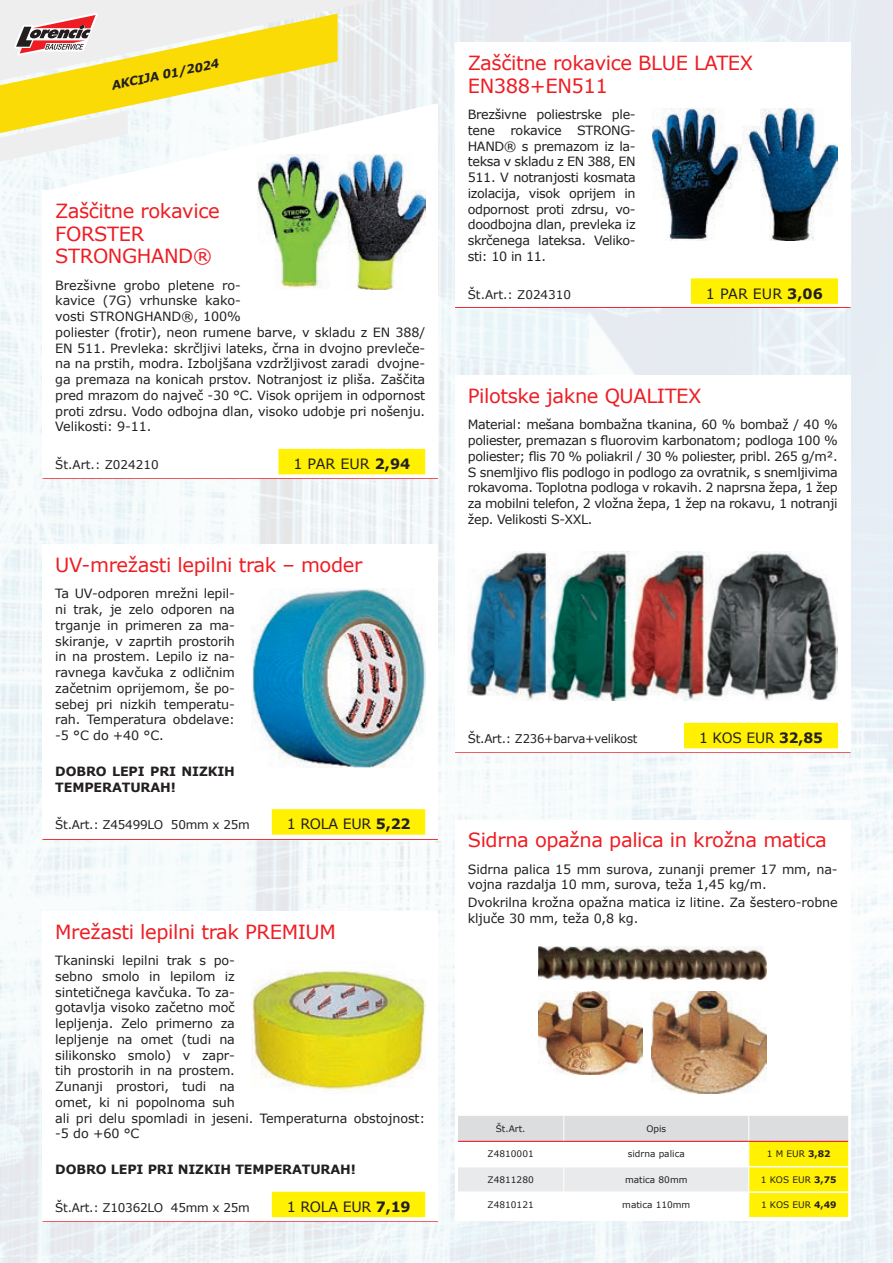
<style>
.page{position:relative;width:893px;height:1263px;background:#fff}
.page>*{position:absolute;margin:0;border:0;box-sizing:border-box;transform-origin:0 0}
.naslov_artikla2{font:19.5px/22.5px "Verdana";letter-spacing:-.02em;color:#ee1d23}
.šifra_artikla2{font:14.25px "Verdana";letter-spacing:-.02em;color:#231f20}
.opis_artikla2{font:12.75px/15.8px "Verdana";letter-spacing:-.01em;color:#231f20}
.opis_artikla2-2{font:700 12.75px/15.8px "Verdana";letter-spacing:-.01em;color:#231f20}
.šifra_artikla2-2{font:12px "Verdana";letter-spacing:-.02em;color:#231f20}
.šifra_artikla2-3{font:12px "Verdana";color:#231f20}
.t1{font:italic 700 12px "Verdana";color:#231f20}
.tablica_body_lijevo{font:9px "Verdana";color:#231f20}
.tablica_cijena{font:9px "Verdana";color:#231f20}
.tablica-glava{font:9px "Verdana";color:#231f20}
.s1{font-weight:700}
</style>
<div class="page">
<img style="left:0;top:0;width:893px;height:1263px">
<div style="left:455px;top:43px;width:395px;height:264px;background:#fff"></div>
<div style="left:691px;top:278px;width:147px;height:26px;background:#fff101"></div>
<div style="left:455px;top:375px;width:395px;height:376px;background:#fff"></div>
<div style="left:684px;top:723px;width:154px;height:25px;background:#fff101"></div>
<div style="left:43px;top:191px;width:395px;height:287px;background:#fff"></div>
<div style="left:278px;top:449px;width:147px;height:25px;background:#fff101"></div>
<div style="left:43px;top:544px;width:395px;height:295px;background:#fff"></div>
<div style="left:272px;top:809px;width:153px;height:26px;background:#fff101"></div>
<div style="left:43px;top:911px;width:395px;height:309px;background:#fff"></div>
<div style="left:272px;top:1192px;width:153px;height:25px;background:#fff101"></div>
<svg style="left:0;top:0;width:438px;height:192px"></svg>
<div style="left:455px;top:820px;width:395px;height:400px;background:#fff"></div>
<img style="left:258px;top:154px;width:167px;height:136px">
<img style="left:252px;top:588px;width:173px;height:179px">
<img style="left:252px;top:970px;width:173px;height:120px">
<img style="left:653px;top:109px;width:185px;height:131px">
<img style="left:468px;top:552px;width:370px;height:148px">
<img style="left:652px;top:992px;width:114px;height:102px">
<img style="left:539px;top:992px;width:104px;height:82px">
<img style="left:539px;top:946px;width:227px;height:33px">
<svg style="left:457px;top:1116px;width:392px;height:101px"></svg>
<p class="t1" style="left:109px;top:78px;width:111px;rotate:-12deg">AKCIJA 01/2024</p>
<p class="naslov_artikla2" style="left:468px;top:52px;width:287px">Zaščitne rokavice BLUE LATEX<br>EN388+EN511</p>
<p class="opis_artikla2" style="left:468px;top:106px;width:169px;text-align:justify">Brezšivne poliestrske ple&shy;tene rokavice STRONG-HAND® s premazom iz la&shy;teksa v skladu z EN 388, EN 511. V notranjosti kosmata izolacija, visok oprijem in odpornost proti zdrsu, vo&shy;doodbojna dlan, prevleka iz skrčenega lateksa. Veliko&shy;sti: 10 in 11.</p>
<p class="šifra_artikla2-3" style="left:468px;top:286px;width:105px">Št.Art.: Z024310</p>
<p class="šifra_artikla2" style="left:706px;top:284px;width:118px">1 PAR EUR <span class="s1">3,06</span></p>
<p class="naslov_artikla2" style="left:55px;top:200px;width:166px">Zaščitne rokavice<br>FORSTER<br>STRONGHAND®</p>
<p class="opis_artikla2" style="left:55px;top:277px;width:371px">Brezšivne grobo pletene ro-<br>kavice (7G) vrhunske kako-<br>vosti STRONGHAND®, 100%<br>poliester (frotir), neon rumene barve, v skladu z EN 388/ EN 511. Prevleka: skrčljivi lateks, črna in dvojno prevleče&shy;na na prstih, modra. Izboljšana vzdržljivost zaradi dvojne&shy;ga premaza na konicah prstov. Notranjost iz pliša. Zaščita pred mrazom do največ -30 °C. Visok oprijem in odpornost proti zdrsu. Vodo odbojna dlan, visoko udobje pri nošenju.<br>Velikosti: 9-11.</p>
<p class="šifra_artikla2-3" style="left:55px;top:456px;width:105px">Št.Art.: Z024210</p>
<p class="šifra_artikla2" style="left:293px;top:454px;width:118px">1 PAR EUR <span class="s1">2,94</span></p>
<p class="naslov_artikla2" style="left:468px;top:384px;width:235px">Pilotske jakne QUALITEX</p>
<p class="opis_artikla2" style="left:468px;top:417px;width:371px;text-align:justify">Material: mešana bombažna tkanina, 60 % bombaž / 40 % poliester, premazan s fluorovim karbonatom; podloga 100 % poliester; flis 70 % poliakril / 30 % poliester, pribl. 265 g/m².<br>S snemljivo flis podlogo in podlogo za ovratnik, s snemljivima rokavoma. Toplotna podloga v rokavih. 2 naprsna žepa, 1 žep za mobilni telefon, 2 vložna žepa, 1 žep na rokavu, 1 notranji žep. Velikosti S-XXL.</p>
<p class="naslov_artikla2" style="left:55px;top:553px;width:309px">UV-mrežasti lepilni trak – moder</p>
<p class="opis_artikla2" style="left:55px;top:586px;width:181px;text-align:justify">Ta UV-odporen mrežni lepil&shy;ni trak, je zelo odporen na trganje in primeren za ma&shy;skiranje, v zaprtih prostorih in na prostem. Lepilo iz na&shy;ravnega kavčuka z odličnim začetnim oprijemom, še po&shy;sebej pri nizkih temperatu&shy;rah. Temperatura obdelave: -5 °C do +40 °C.</p>
<p class="opis_artikla2-2" style="left:55px;top:763px;width:181px">DOBRO LEPI PRI NIZKIH<br>TEMPERATURAH!</p>
<p class="šifra_artikla2-2" style="left:55px;top:817px;width:196px">Št.Art.: Z45499LO 50mm x 25m</p>
<p class="šifra_artikla2" style="left:287px;top:814px;width:125px">1 ROLA EUR <span class="s1">5,22</span></p>
<p class="naslov_artikla2" style="left:55px;top:920px;width:282px">Mrežasti lepilni trak PREMIUM</p>
<p class="opis_artikla2" style="left:55px;top:952px;width:371px">Tkaninski lepilni trak s po-<br>sebno smolo in lepilom iz<br>sintetičnega kavčuka. To za-<br>gotavlja visoko začetno moč<br>lepljenja. Zelo primerno za<br>lepljenje na omet (tudi na<br>silikonsko smolo) v zapr-<br>tih prostorih in na prostem.<br>Zunanji prostori, tudi na<br>omet, ki ni popolnoma suh<br>ali pri delu spomladi in jeseni. Temperaturna obstojnost: -5 do +60 °C</p>
<p class="opis_artikla2-2" style="left:55px;top:1161px;width:302px">DOBRO LEPI PRI NIZKIH TEMPERATURAH!</p>
<p class="šifra_artikla2-2" style="left:55px;top:1199px;width:196px">Št.Art.: Z10362LO 45mm x 25m</p>
<p class="šifra_artikla2" style="left:287px;top:1197px;width:125px">1 ROLA EUR <span class="s1">7,19</span></p>
<p class="šifra_artikla2-2" style="left:468px;top:730px;width:171px">Št.Art.: Z236+barva+velikost</p>
<p class="šifra_artikla2" style="left:699px;top:728px;width:125px">1 KOS EUR <span class="s1">32,85</span></p>
<p class="naslov_artikla2" style="left:468px;top:829px;width:361px">Sidrna opažna palica in krožna matica</p>
<p class="opis_artikla2" style="left:468px;top:861px;width:371px">Sidrna palica 15 mm surova, zunanji premer 17 mm, na&shy;vojna razdalja 10 mm, surova, teža 1,45 kg/m.</p>
<p class="opis_artikla2" style="left:468px;top:895px;width:371px">Dvokrilna krožna opažna matica iz litine. Za šestero-robne ključe 30 mm, teža 0,8 kg.</p>
<p class="tablica-glava" style="left:496px;top:1122px;width:31px">Št.Art.</p>
<p class="tablica-glava" style="left:646px;top:1122px;width:21px">Opis</p>
<p class="tablica_body_lijevo" style="left:488px;top:1148px;width:48px">Z4810001</p>
<p class="tablica_body_lijevo" style="left:628px;top:1148px;width:58px">sidrna palica</p>
<p class="tablica_cijena" style="left:767px;top:1148px;width:65px">1 M EUR <span class="s1">3,82</span></p>
<p class="tablica_body_lijevo" style="left:488px;top:1173px;width:48px">Z4811280</p>
<p class="tablica_body_lijevo" style="left:625px;top:1173px;width:64px">matica 80mm</p>
<p class="tablica_cijena" style="left:761px;top:1173px;width:77px">1 KOS EUR <span class="s1">3,75</span></p>
<p class="tablica_body_lijevo" style="left:488px;top:1199px;width:48px">Z4810121</p>
<p class="tablica_body_lijevo" style="left:622px;top:1199px;width:70px">matica 110mm</p>
<p class="tablica_cijena" style="left:761px;top:1199px;width:77px">1 KOS EUR <span class="s1">4,49</span></p>
</div>
